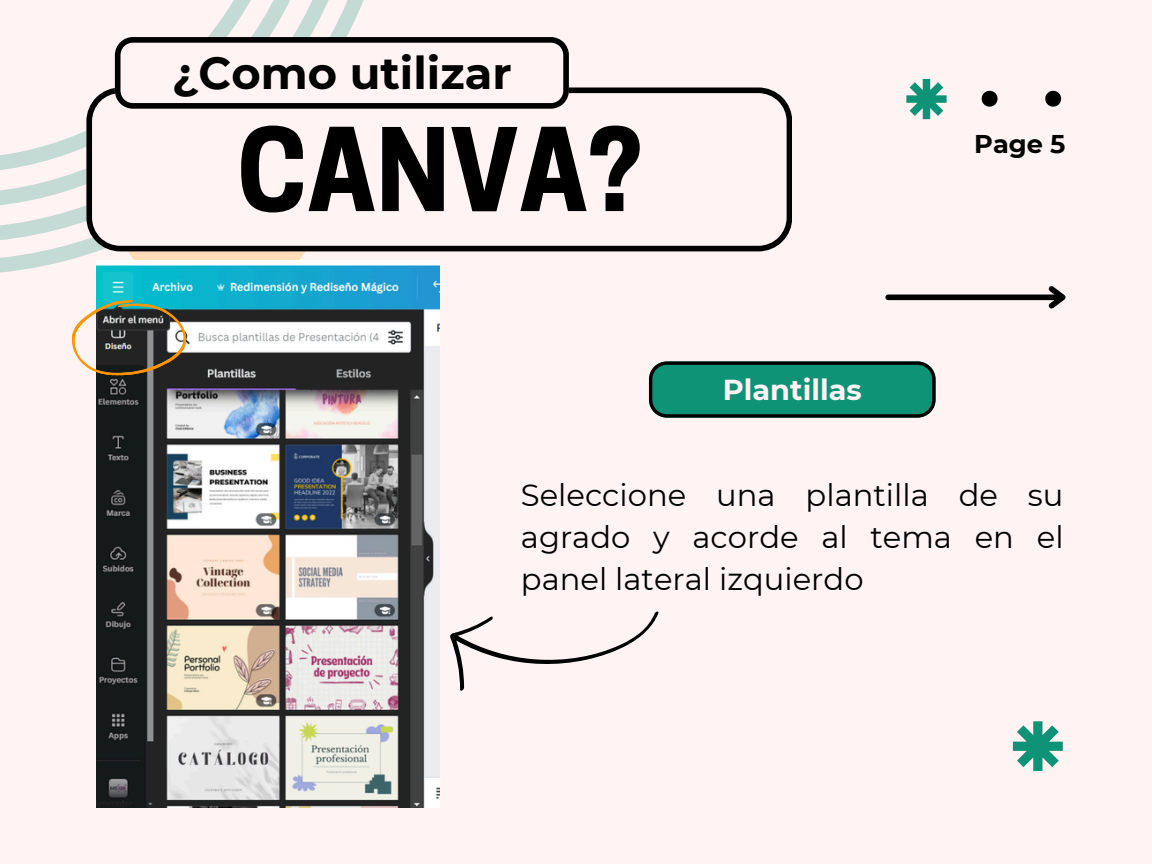
<style>
.page{position:relative;width:1152px;height:864px;background:#fff3f3}
.page>*{position:absolute;margin:0;border:0;box-sizing:border-box;transform-origin:0 0}
.t1{font:700 107.85px "Cooper Hewitt";color:#000}
.t2{font:700 44.85px "Montserrat";color:#000}
.t3{font:30.6px/42.2px "Montserrat";color:#000;text-align:justify}
.t4{font:700 28.8px "Montserrat";color:#fff3f3}
.t5{font:700 25.65px "Montserrat";color:#000}
</style>
<div class="page">
<svg style="left:0;top:0;width:396px;height:273px"></svg>
<svg style="left:86px;top:87px;width:706px;height:164px"></svg>
<svg style="left:115px;top:37px;width:454px;height:72px"></svg>
<svg style="left:982px;top:91px;width:16px;height:16px"></svg>
<svg style="left:1045px;top:91px;width:16px;height:16px"></svg>
<svg style="left:906px;top:79px;width:41px;height:40px"></svg>
<svg style="left:649px;top:361px;width:287px;height:57px;background:#12816a"></svg>
<div style="left:888px;top:295px;width:173px;height:5px;background:#000"></div>
<svg style="left:1044px;top:286px;width:22px;height:23px"></svg>
<svg style="left:1013px;top:721px;width:50px;height:50px"></svg>
<img style="left:96px;top:261px;width:343px;height:546px">
<svg style="left:450px;top:611px;width:209px;height:80px"></svg>
<svg style="left:72px;top:300px;width:114px;height:75px"></svg>
<p class="t2" style="left:172px;top:45px;width:341px">¿Como utilizar</p>
<h2 class="t1" style="left:237px;top:130px;width:406px">CANVA?</h2>
<h1 class="t4" style="left:723px;top:372px;width:140px">Plantillas</h1>
<p class="t5" style="left:974px;top:128px;width:93px">Page 5</p>
<p class="t3" style="left:521px;top:474px;width:544px">Seleccione una plantilla de su agrado y acorde al tema en el panel lateral izquierdo</p>
</div>
